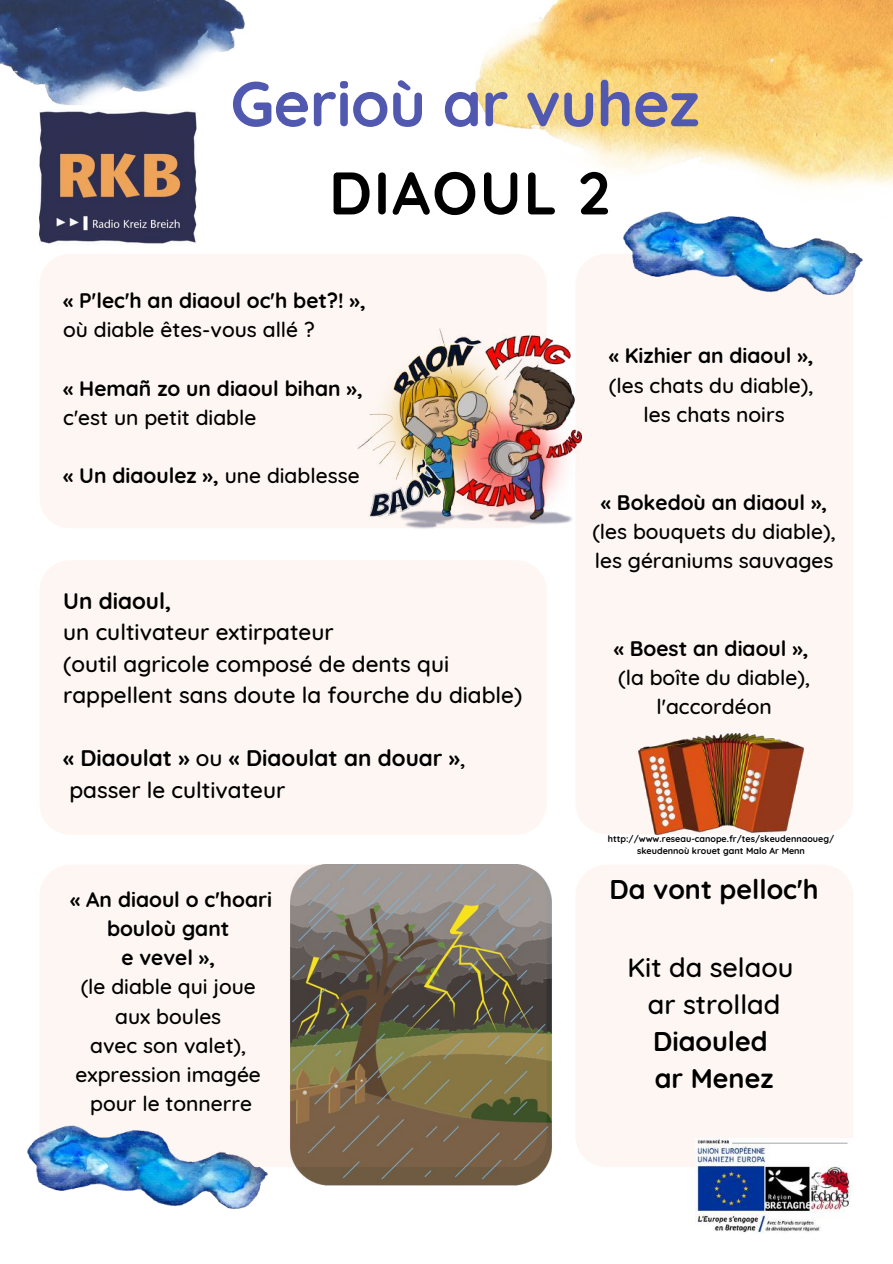
<style>
.page{position:relative;width:893px;height:1264px;background:#fff}
.page>*{position:absolute;margin:0;border:0;box-sizing:border-box;transform-origin:0 0}
.t1{font:700 63px "Quicksand";letter-spacing:-.01em;color:#5158b0}
.t2{font:700 60px "Quicksand";letter-spacing:.03em;color:#000}
.t3{font:700 27px/37px "Quicksand";color:#000}
.t4{font:500 27px/37px "Quicksand";color:#000;text-align:center}
.t5{font:500 22.5px/31.5px "Quicksand";color:#000}
.t6{font:700 22.5px/31.5px "Quicksand";color:#000}
.t7{font:500 21px/29.2px "Quicksand";color:#000;text-align:center}
.t8{font:700 21px/29.2px "Quicksand";color:#000;text-align:center}
.t9{font:700 9px/12px "Quicksand";color:#000;text-align:center}
.s1{font-weight:500}
</style>
<div class="page">
<div style="left:575px;top:254px;width:278px;height:580px;background:#fdf6f2;border-radius:30px"></div>
<div style="left:39px;top:254px;width:507px;height:274px;background:#fdf6f2;border-radius:30px"></div>
<div style="left:39px;top:560px;width:507px;height:274px;background:#fdf6f2;border-radius:30px"></div>
<img style="left:296px;top:864px;width:256px;height:321px">
<svg style="left:39px;top:864px;width:507px;height:303px"></svg>
<div style="left:575px;top:864px;width:278px;height:303px;background:#fdf6f2;border-radius:31px"></div>
<img style="left:0;top:0;width:245px;height:105px">
<img style="left:623px;top:217px;width:239px;height:77px">
<img style="left:27px;top:1125px;width:240px;height:83px">
<img style="left:475px;top:0;width:417px;height:217px">
<img style="left:39px;top:109px;width:158px;height:135px">
<img style="left:695px;top:1138px;width:157px;height:95px">
<img style="left:638px;top:733px;width:165px;height:101px">
<img style="left:357px;top:328px;width:224px;height:201px">
<h1 class="t1" style="left:230px;top:63px;width:470px">Gerioù ar vuhez</h1>
<h2 class="t2" style="left:329px;top:154px;width:282px">DIAOUL 2</h2>
<p class="t8" style="left:63px;top:285px;width:304px">« P'lec'h an diaoul oc'h bet?! »,</p>
<p class="t7" style="left:63px;top:315px;width:253px">où diable êtes-vous allé ?</p>
<p class="t8" style="left:63px;top:373px;width:301px">« Hemañ zo un diaoul bihan »,</p>
<p class="t7" style="left:63px;top:402px;width:195px">c'est un petit diable</p>
<p class="t8" style="left:63px;top:461px;width:298px">« Un diaoulez », <span class="s1">une diablesse</span></p>
<p class="t6" style="left:63px;top:584px;width:110px">Un diaoul,</p>
<p class="t5" style="left:63px;top:616px;width:460px">un cultivateur extirpateur<br>(outil agricole composé de dents qui rappellent sans doute la fourche du diable)</p>
<p class="t6" style="left:63px;top:741px;width:404px">« Diaoulat » <span class="s1">ou</span> « Diaoulat an douar »<span class="s1">, passer le cultivateur</span></p>
<p class="t8" style="left:70px;top:884px;width:203px">« An diaoul o c'hoari bouloù gant<br>e vevel »,</p>
<p class="t7" style="left:76px;top:971px;width:187px">(le diable qui joue aux boules<br>avec son valet), expression imagée pour le tonnerre</p>
<p class="t8" style="left:608px;top:341px;width:206px">« Kizhier an diaoul »,</p>
<p class="t7" style="left:609px;top:370px;width:206px">(les chats du diable), les chats noirs</p>
<p class="t8" style="left:601px;top:487px;width:228px">« Bokedoù an diaoul »,</p>
<p class="t7" style="left:592px;top:516px;width:245px;text-align:left">(les bouquets du diable), les géraniums sauvages</p>
<p class="t8" style="left:613px;top:633px;width:196px">« Boest an diaoul »,</p>
<p class="t7" style="left:618px;top:662px;width:193px">(la boîte du diable), l'accordéon</p>
<p class="t9" style="left:608px;top:833px;width:228px">http://www.reseau-canope.fr/tes/skeudennaoueg/ skeudennoù krouet gant Malo Ar Menn</p>
<p class="t3" style="left:609px;top:870px;width:211px">Da vont pelloc'h</p>
<p class="t4" style="left:627px;top:948px;width:167px">Kit da selaou ar strollad</p>
<p class="t3" style="left:653px;top:1022px;width:122px">Diaouled ar Menez</p>
</div>
